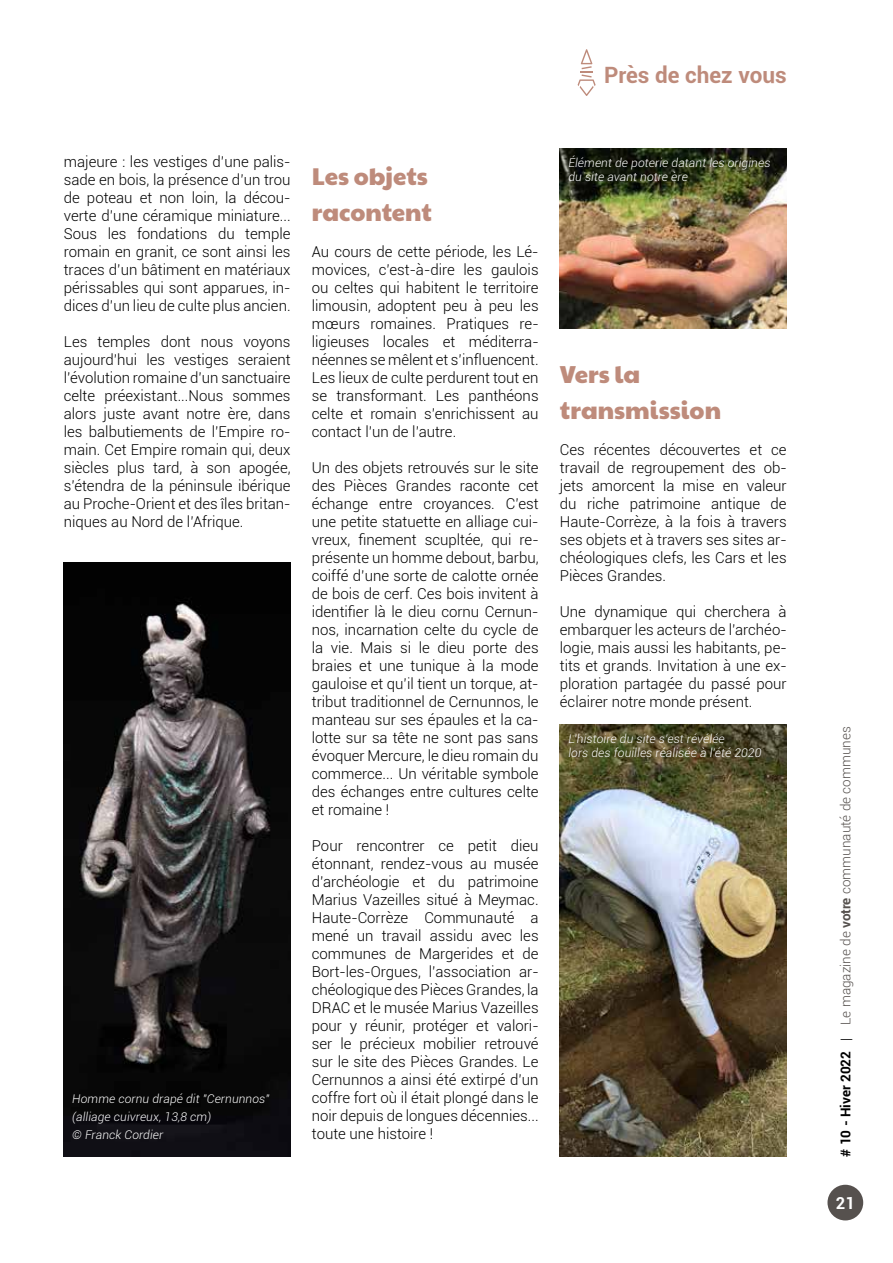
<style>
.page{position:relative;width:893px;height:1263px;background:#fff}
.page>*{position:absolute;margin:0;border:0;box-sizing:border-box;transform-origin:0 0}
.t1{font:24px/36px "Paytone One";color:#be8b7b}
.t2{font:700 22.5px "Roboto";color:#be8b7b}
.t3{font:700 16.5px "Roboto";color:#fff}
.t4{font:300 15px/18px "Roboto";color:#000;text-align:justify}
.t5{font:300 13.5px "Roboto";color:#56514e}
.t6{font:italic 300 12px/18px "Roboto";letter-spacing:.01em;color:#fff}
.s1{font-weight:700;color:#000}
.s2{color:#000}
.s3{font-weight:700}
</style>
<div class="page">
<div style="left:827px;top:1185px;width:36px;height:35px;background:#56514e;border-radius:50%"></div>
<svg style="left:578px;top:49px;width:18px;height:47px"></svg>
<img style="left:560px;top:725px;width:227px;height:432px">
<img style="left:64px;top:563px;width:227px;height:594px">
<img style="left:560px;top:149px;width:227px;height:180px">
<h2 class="t2" style="left:604px;top:59px;width:184px">Près de chez vous</h2>
<p class="t4" style="left:64px;top:152px;width:228px">majeure : les vestiges d’une palis&shy;sade en bois, la présence d’un trou de poteau et non loin, la décou&shy;verte d’une céramique miniature...<br>Sous les fondations du temple romain en granit, ce sont ainsi les traces d’un bâtiment en matériaux périssables qui sont apparues, in&shy;dices d’un lieu de culte plus ancien.</p>
<p class="t4" style="left:64px;top:332px;width:228px">Les temples dont nous voyons aujourd’hui les vestiges seraient l’évolution romaine d’un sanctuaire celte préexistant...Nous sommes alors juste avant notre ère, dans les balbutiements de l’Empire ro&shy;main. Cet Empire romain qui, deux siècles plus tard, à son apogée, s’étendra de la péninsule ibérique au Proche-Orient et des îles britan&shy;niques au Nord de l’Afrique.</p>
<p class="t6" style="left:72px;top:1089px;width:199px">Homme cornu drapé dit "Cernunnos" (alliage cuivreux, 13,8 cm)<br>© Franck Cordier</p>
<h1 class="t1" style="left:312px;top:156px;width:122px">Les objets racontent</h1>
<p class="t4" style="left:312px;top:242px;width:228px">Au cours de cette période, les Lé&shy;movices, c’est-à-dire les gaulois ou celtes qui habitent le territoire limousin, adoptent peu à peu les mœurs romaines. Pratiques re&shy;ligieuses locales et méditerra&shy;néennes se mêlent et s’influencent.<br>Les lieux de culte perdurent tout en se transformant. Les panthéons celte et romain s’enrichissent au contact l’un de l’autre.</p>
<p class="t4" style="left:312px;top:458px;width:228px">Un des objets retrouvés sur le site des Pièces Grandes raconte cet échange entre croyances. C’est une petite statuette en alliage cui&shy;vreux, finement scupltée, qui re&shy;présente un homme debout, barbu, coiffé d’une sorte de calotte ornée de bois de cerf. Ces bois invitent à identifier là le dieu cornu Cernun&shy;nos, incarnation celte du cycle de la vie. Mais si le dieu porte des braies et une tunique à la mode gauloise et qu’il tient un torque, at&shy;tribut traditionnel de Cernunnos, le manteau sur ses épaules et la ca&shy;lotte sur sa tête ne sont pas sans évoquer Mercure, le dieu romain du commerce... Un véritable symbole des échanges entre cultures celte et romaine !</p>
<p class="t4" style="left:312px;top:836px;width:228px">Pour rencontrer ce petit dieu étonnant, rendez-vous au musée d’archéologie et du patrimoine Marius Vazeilles situé à Meymac.<br>Haute-Corrèze Communauté a mené un travail assidu avec les communes de Margerides et de Bort-les-Orgues, l’association ar&shy;chéologique des Pièces Grandes, la DRAC et le musée Marius Vazeilles pour y réunir, protéger et valori&shy;ser le précieux mobilier retrouvé sur le site des Pièces Grandes. Le Cernunnos a ainsi été extirpé d’un coffre fort où il était plongé dans le noir depuis de longues décennies... toute une histoire !</p>
<p class="t6" style="left:568px;top:155px;width:204px;line-height:14.4px">Élément de poterie datant les origines du site avant notre ère</p>
<h1 class="t1" style="left:560px;top:354px;width:163px">Vers la transmission</h1>
<p class="t4" style="left:560px;top:440px;width:228px">Ces récentes découvertes et ce travail de regroupement des ob&shy;jets amorcent la mise en valeur du riche patrimoine antique de Haute-Corrèze, à la fois à travers ses objets et à travers ses sites ar&shy;chéologiques clefs, les Cars et les Pièces Grandes.</p>
<p class="t4" style="left:560px;top:602px;width:228px">Une dynamique qui cherchera à embarquer les acteurs de l’archéo&shy;logie, mais aussi les habitants, pe&shy;tits et grands. Invitation à une ex&shy;ploration partagée du passé pour éclairer notre monde présent.</p>
<p class="t6" style="left:568px;top:731px;width:194px;line-height:14.4px">L'histoire du site s'est révélée<br>lors des fouilles réalisée à l'été 2020</p>
<p class="t5" style="left:836px;top:1157px;width:432px;rotate:-90deg"><span class="s1"># 10 - Hiver 2022</span> <span class="s2">|</span> Le magazine de <span class="s3">votre</span> communauté de communes</p>
<p class="t3" style="left:836px;top:1191px;width:20px">21</p>
</div>
